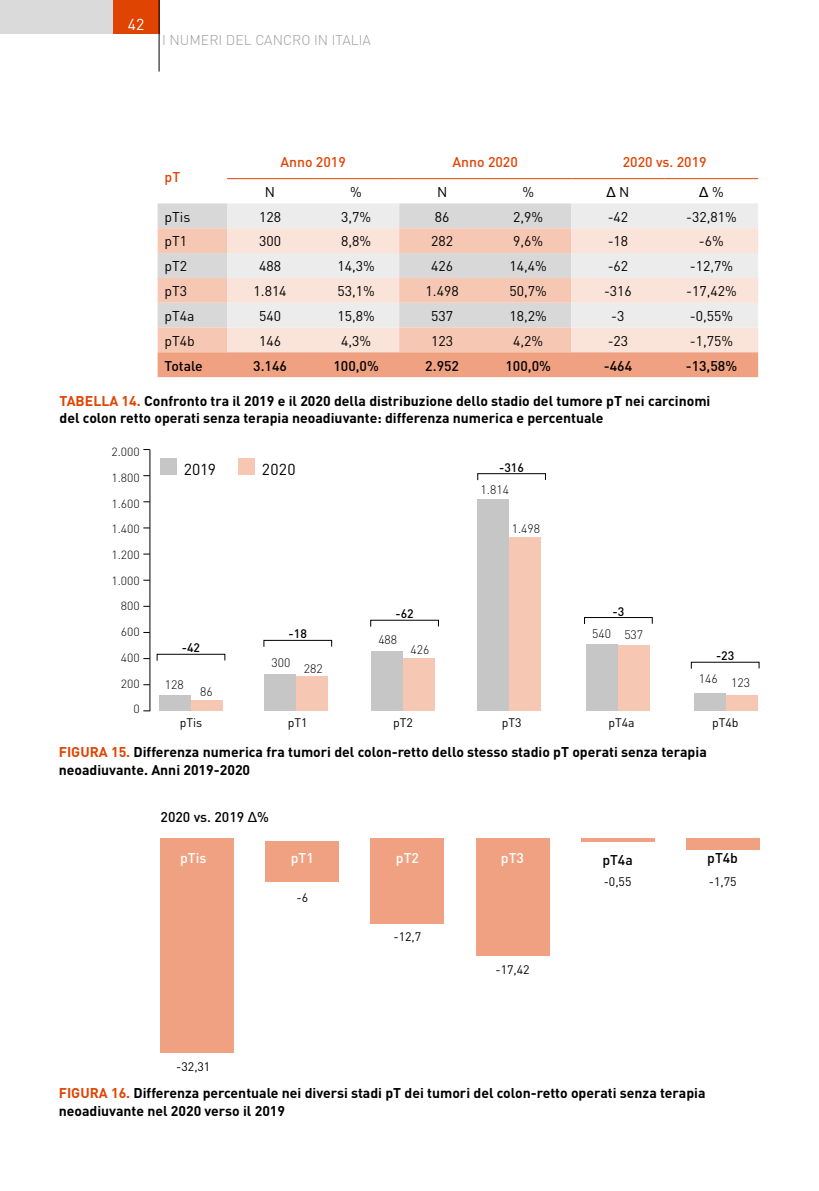
<style>
.page{position:relative;width:819px;height:1191px;background:#fff}
.page>*{position:absolute;margin:0;border:0;box-sizing:border-box;transform-origin:0 0}
.t1{font:15.75px "DIN";letter-spacing:.015em;color:#000}
.t2{font:15.75px "DIN";color:#fff}
.t3{font:700 14px/17.5px "DIN";color:#000}
.t4{font:14px "DIN";color:#000}
.t5{font:500 14px "DIN";color:#000}
.t6{font:500 14px "DIN";color:#e04403}
.t7{font:300 14px "DIN";color:#9d9d9c}
.t8{font:500 14px "DIN";color:#fff}
.t9{font:14px "Arial";color:#000}
.t10{font:12.25px "DIN";color:#000}
.t11{font:300 12.25px "DIN";color:#000}
.t12{font:500 12.25px "DIN";color:#000}
.t13{font:300 11.72px/25.7px "DIN";color:#000;text-align:right;scale:1.04 1}
.s1{font-family:"DIN"}
.s2{color:#e04403}
.s3{font-family:"Arial";font-weight:400}
</style>
<div class="page">
<div style="left:0;top:0;width:159px;height:34px;background:#dadada"></div>
<div style="left:113px;top:0;width:46px;height:34px;background:#e04403"></div>
<hr style="left:159px;top:0;width:1px;height:72px;background:#000">
<div style="left:158px;top:203px;width:69px;height:25px;background:#d8d8d8"></div>
<svg style="left:227px;top:203px;width:531px;height:25px;background:#e6e6e6"></svg>
<svg style="left:158px;top:228px;width:69px;height:124px;background:#eacec2"></svg>
<svg style="left:227px;top:228px;width:531px;height:124px;background:#f1ded6"></svg>
<div style="left:158px;top:352px;width:600px;height:25px;background:#f0a181"></div>
<hr style="left:227px;top:178px;width:86px;height:1px;background:#e04403">
<hr style="left:313px;top:178px;width:86px;height:1px;background:#e04403">
<hr style="left:399px;top:178px;width:86px;height:1px;background:#e04403">
<hr style="left:485px;top:178px;width:86px;height:1px;background:#e04403">
<hr style="left:571px;top:178px;width:93px;height:1px;background:#e04403">
<hr style="left:664px;top:178px;width:94px;height:1px;background:#e04403">
<div style="left:160px;top:458px;width:16px;height:16px;background:#c6c6c6"></div>
<div style="left:238px;top:458px;width:16px;height:16px;background:#f6c7b3"></div>
<div style="left:160px;top:838px;width:74px;height:214px;background:#f0a181"></div>
<div style="left:265px;top:841px;width:74px;height:40px;background:#f0a181"></div>
<div style="left:370px;top:838px;width:74px;height:85px;background:#f0a181"></div>
<div style="left:475px;top:838px;width:74px;height:117px;background:#f0a181"></div>
<hr style="left:580px;top:838px;width:74px;height:4px;background:#f0a181">
<div style="left:685px;top:838px;width:74px;height:12px;background:#f0a181"></div>
<div style="left:725px;top:696px;width:32px;height:15px;background:#f6c7b3"></div>
<div style="left:693px;top:693px;width:32px;height:18px;background:#c6c6c6"></div>
<div style="left:618px;top:645px;width:32px;height:66px;background:#f6c7b3"></div>
<div style="left:584px;top:617px;width:68px;height:7px;border:1px solid #000"></div>
<div style="left:586px;top:645px;width:32px;height:66px;background:#c6c6c6"></div>
<div style="left:509px;top:538px;width:32px;height:173px;background:#f6c7b3"></div>
<div style="left:477px;top:473px;width:69px;height:7px;border:1px solid #000"></div>
<div style="left:477px;top:499px;width:32px;height:212px;background:#c6c6c6"></div>
<div style="left:403px;top:659px;width:32px;height:52px;background:#f6c7b3"></div>
<div style="left:371px;top:651px;width:32px;height:60px;background:#c6c6c6"></div>
<div style="left:296px;top:676px;width:32px;height:35px;background:#f6c7b3"></div>
<div style="left:263px;top:640px;width:69px;height:7px;border:1px solid #000"></div>
<div style="left:264px;top:674px;width:32px;height:37px;background:#c6c6c6"></div>
<div style="left:191px;top:700px;width:32px;height:11px;background:#f6c7b3"></div>
<div style="left:157px;top:654px;width:68px;height:7px;border:1px solid #000"></div>
<div style="left:159px;top:695px;width:32px;height:16px;background:#c6c6c6"></div>
<hr style="left:149px;top:449px;width:1px;height:262px;background:#000">
<p class="t2" style="left:128px;top:14px;width:18px">42</p>
<p class="t7" style="left:162px;top:31px;width:210px">I NUMERI DEL CANCRO IN ITALIA</p>
<p class="t6" style="left:164px;top:168px;width:17px">pT</p>
<p class="t6" style="left:280px;top:153px;width:67px">Anno 2019</p>
<p class="t6" style="left:452px;top:153px;width:67px">Anno 2020</p>
<p class="t6" style="left:622px;top:153px;width:85px">2020 vs. 2019</p>
<p class="t4" style="left:265px;top:183px;width:12px">N</p>
<p class="t4" style="left:350px;top:183px;width:13px">%</p>
<p class="t4" style="left:437px;top:183px;width:12px">N</p>
<p class="t4" style="left:522px;top:183px;width:13px">%</p>
<p class="t9" style="left:606px;top:183px;width:25px">Δ <span class="s1">N</span></p>
<p class="t9" style="left:699px;top:183px;width:26px">Δ <span class="s1">%</span></p>
<p class="t4" style="left:164px;top:208px;width:27px">pTis</p>
<p class="t4" style="left:259px;top:208px;width:23px">128</p>
<p class="t4" style="left:341px;top:208px;width:31px">3,7%</p>
<p class="t4" style="left:435px;top:208px;width:16px">86</p>
<p class="t4" style="left:513px;top:208px;width:31px">2,9%</p>
<p class="t4" style="left:607px;top:208px;width:22px">-42</p>
<p class="t4" style="left:686px;top:208px;width:52px">-32,81%</p>
<p class="t4" style="left:165px;top:233px;width:24px">pT1</p>
<p class="t4" style="left:259px;top:233px;width:23px">300</p>
<p class="t4" style="left:341px;top:233px;width:31px">8,8%</p>
<p class="t4" style="left:431px;top:233px;width:23px">282</p>
<p class="t4" style="left:513px;top:233px;width:31px">9,6%</p>
<p class="t4" style="left:607px;top:233px;width:22px">-18</p>
<p class="t4" style="left:699px;top:233px;width:26px">-6%</p>
<p class="t4" style="left:165px;top:257px;width:24px">pT2</p>
<p class="t4" style="left:259px;top:257px;width:23px">488</p>
<p class="t4" style="left:337px;top:257px;width:39px">14,3%</p>
<p class="t4" style="left:431px;top:257px;width:23px">426</p>
<p class="t4" style="left:509px;top:257px;width:39px">14,4%</p>
<p class="t4" style="left:607px;top:257px;width:22px">-62</p>
<p class="t4" style="left:689px;top:257px;width:45px">-12,7%</p>
<p class="t4" style="left:165px;top:282px;width:24px">pT3</p>
<p class="t4" style="left:253px;top:282px;width:35px">1.814</p>
<p class="t4" style="left:337px;top:282px;width:39px">53,1%</p>
<p class="t4" style="left:425px;top:282px;width:35px">1.498</p>
<p class="t4" style="left:509px;top:282px;width:39px">50,7%</p>
<p class="t4" style="left:604px;top:282px;width:29px">-316</p>
<p class="t4" style="left:686px;top:282px;width:52px">-17,42%</p>
<p class="t4" style="left:165px;top:307px;width:31px">pT4a</p>
<p class="t4" style="left:259px;top:307px;width:23px">540</p>
<p class="t4" style="left:337px;top:307px;width:39px">15,8%</p>
<p class="t4" style="left:431px;top:307px;width:23px">537</p>
<p class="t4" style="left:509px;top:307px;width:39px">18,2%</p>
<p class="t4" style="left:611px;top:307px;width:15px">-3</p>
<p class="t4" style="left:689px;top:307px;width:45px">-0,55%</p>
<p class="t4" style="left:165px;top:332px;width:32px">pT4b</p>
<p class="t4" style="left:259px;top:332px;width:23px">146</p>
<p class="t4" style="left:341px;top:332px;width:31px">4,3%</p>
<p class="t4" style="left:431px;top:332px;width:23px">123</p>
<p class="t4" style="left:513px;top:332px;width:31px">4,2%</p>
<p class="t4" style="left:607px;top:332px;width:22px">-23</p>
<p class="t4" style="left:689px;top:332px;width:45px">-1,75%</p>
<p class="t5" style="left:165px;top:356px;width:40px">Totale</p>
<p class="t5" style="left:253px;top:356px;width:35px">3.146</p>
<p class="t5" style="left:333px;top:356px;width:47px">100,0%</p>
<p class="t5" style="left:425px;top:356px;width:35px">2.952</p>
<p class="t5" style="left:505px;top:356px;width:47px">100,0%</p>
<p class="t5" style="left:603px;top:356px;width:30px">-464</p>
<p class="t5" style="left:685px;top:356px;width:53px">-13,58%</p>
<p class="t3" style="left:60px;top:391px;width:652px"><span class="s2">TABELLA 14.</span> Confronto tra il 2019 e il 2020 della distribuzione dello stadio del tumore pT nei carcinomi del colon retto operati senza terapia neoadiuvante: differenza numerica e percentuale</p>
<p class="t13" style="left:111px;top:439px;width:29px">2.000<br>1.800<br>1.600<br>1.400<br>1.200<br>1.000<br>800<br>600<br>400<br>200<br>0</p>
<p class="t1" style="left:184px;top:459px;width:34px">2019</p>
<p class="t1" style="left:262px;top:459px;width:35px">2020</p>
<p class="t12" style="left:182px;top:640px;width:20px">-42</p>
<p class="t11" style="left:165px;top:677px;width:20px">128</p>
<p class="t11" style="left:200px;top:683px;width:14px">86</p>
<p class="t10" style="left:180px;top:715px;width:24px">pTis</p>
<p class="t12" style="left:288px;top:626px;width:20px">-18</p>
<p class="t11" style="left:271px;top:655px;width:20px">300</p>
<p class="t11" style="left:304px;top:661px;width:20px">282</p>
<p class="t10" style="left:288px;top:715px;width:21px">pT1</p>
<p class="t12" style="left:499px;top:459px;width:26px">-316</p>
<p class="t11" style="left:480px;top:482px;width:30px">1.814</p>
<p class="t11" style="left:511px;top:521px;width:30px">1.498</p>
<p class="t12" style="left:395px;top:606px;width:20px">-62</p>
<p class="t12" style="left:612px;top:603px;width:13px">-3</p>
<p class="t11" style="left:378px;top:631px;width:20px">488</p>
<p class="t11" style="left:410px;top:642px;width:20px">426</p>
<p class="t11" style="left:592px;top:627px;width:53px">540 537</p>
<p class="t10" style="left:393px;top:715px;width:21px">pT2</p>
<p class="t10" style="left:501px;top:715px;width:21px">pT3</p>
<p class="t10" style="left:608px;top:715px;width:28px">pT4a</p>
<p class="t12" style="left:716px;top:648px;width:20px">-23</p>
<p class="t11" style="left:699px;top:673px;width:53px">146 123</p>
<p class="t10" style="left:712px;top:715px;width:28px">pT4b</p>
<p class="t3" style="left:59px;top:743px;width:649px"><span class="s2">FIGURA 15.</span> Differenza numerica fra tumori del colon-retto dello stesso stadio pT operati senza terapia neoadiuvante. Anni 2019-2020</p>
<p class="t5" style="left:160px;top:807px;width:110px">2020 vs. 2019 <span class="s3">Δ</span>%</p>
<p class="t8" style="left:180px;top:849px;width:28px">pTis</p>
<p class="t8" style="left:291px;top:849px;width:25px">pT1</p>
<p class="t10" style="left:296px;top:890px;width:13px">-6</p>
<p class="t10" style="left:176px;top:1059px;width:36px">-32,31</p>
<p class="t8" style="left:396px;top:849px;width:25px">pT2</p>
<p class="t10" style="left:393px;top:928px;width:29px">-12,7</p>
<p class="t8" style="left:501px;top:849px;width:25px">pT3</p>
<p class="t10" style="left:495px;top:961px;width:36px">-17,42</p>
<p class="t5" style="left:602px;top:850px;width:32px">pT4a</p>
<p class="t10" style="left:603px;top:874px;width:29px">-0,55</p>
<p class="t5" style="left:707px;top:849px;width:32px">pT4b</p>
<p class="t10" style="left:708px;top:874px;width:29px">-1,75</p>
<p class="t3" style="left:59px;top:1083px;width:648px"><span class="s2">FIGURA 16.</span> Differenza percentuale nei diversi stadi pT dei tumori del colon-retto operati senza terapia neoadiuvante nel 2020 verso il 2019</p>
</div>
